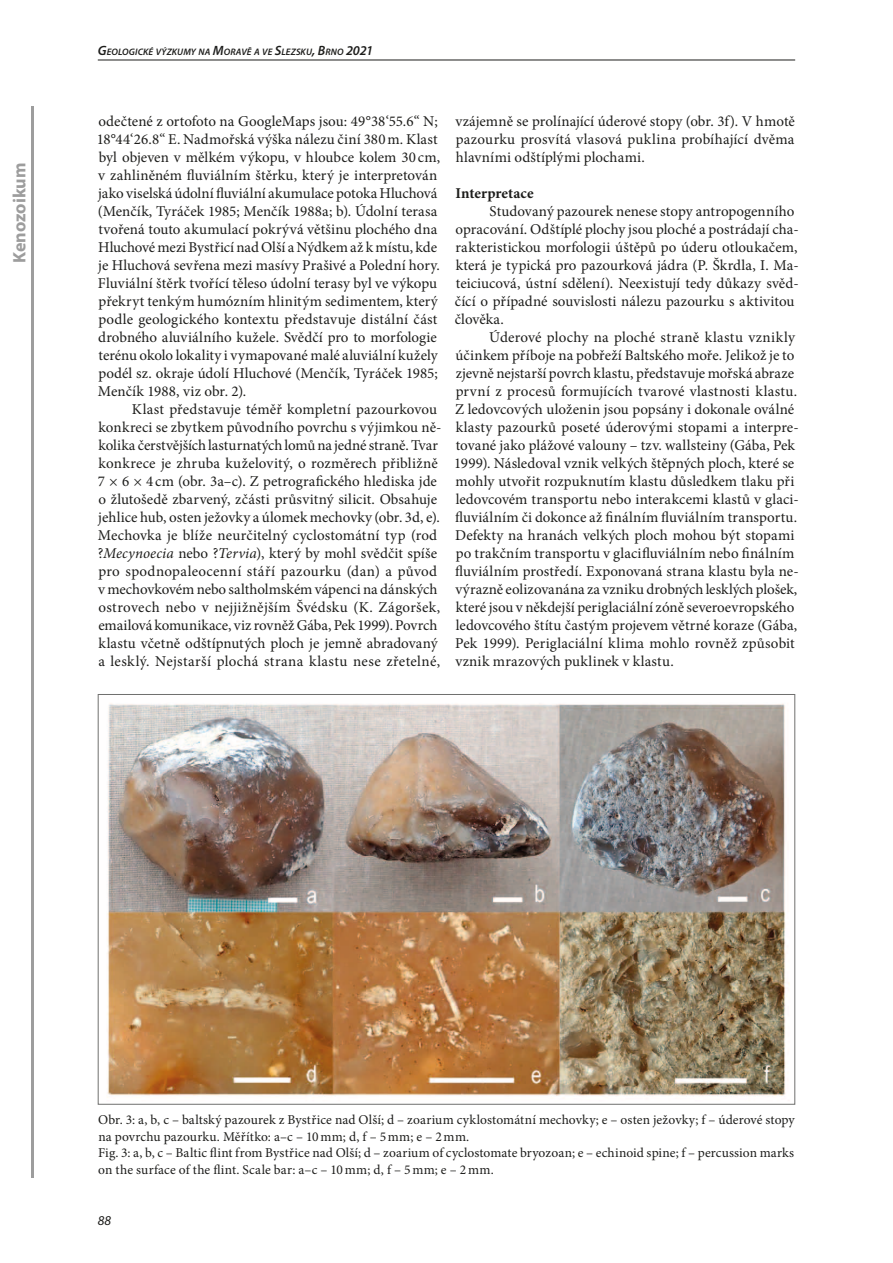
<style>
.page{position:relative;width:893px;height:1263px;background:#fff}
.page>*{position:absolute;margin:0;border:0;box-sizing:border-box;transform-origin:0 0}
.t1{font:700 18px "Myriad Pro";color:#9d9d9d}
.t2{font:15px/18px "Minion Pro";letter-spacing:.005em;color:#1d1d1b}
.t3{font:700 15px "Minion Pro";letter-spacing:.005em;color:#1d1d1b}
.t4{font:13.5px/16.5px "Minion Pro";letter-spacing:.01em;color:#1d1d1b}
.t5{font:italic 13.5px "Myriad Pro";color:#1d1d1b}
.t6{font:italic 600 9.45px "Myriad Pro";letter-spacing:.01em;color:#1d1d1b}
.s1{font-size:13.5px}
.s2{font-style:italic}
</style>
<div class="page">
<hr style="left:31px;top:106px;width:3px;height:1072px;background:#9d9d9d">
<hr style="left:98px;top:60px;width:697px;height:1px;background:#1d1d1b">
<img style="left:107px;top:703px;width:683px;height:395px">
<p class="t1" style="left:8px;top:263px;width:102px;rotate:-90deg">Kenozoikum</p>
<p class="t6" style="left:98px;top:46px;width:277px"><span class="s1">G</span>EOLOGICKÉ VÝZKUMY NA <span class="s1">M</span>ORAVĚ A VE <span class="s1">S</span>LEZSKU<span class="s1">, B</span>RNO <span class="s1">2021</span></p>
<p class="t2" style="left:97px;top:112px;width:345px">odečtené z ortofoto na GoogleMaps jsou: 49°38‘55.6“ N; 18°44‘26.8“ E. Nadmořská výška nálezu činí 380m. Klast byl objeven v mělkém výkopu, v hloubce kolem 30 cm, v zahliněném fluviálním štěrku, který je interpretován jako viselská údolní fluviální akumulace potoka Hluchová (Menčík, Tyráček 1985; Menčík 1988a; b). Údolní terasa tvořená touto akumulací pokrývá většinu plochého dna Hluchové mezi Bystřicí nad Olší a Nýdkem až k místu, kde je Hluchová sevřena mezi masívy Prašivé a Polední hory.<br>Fluviální štěrk tvořící těleso údolní terasy byl ve výkopu překryt tenkým humózním hlinitým sedimentem, který podle geologického kontextu představuje distální část drobného aluviálního kužele. Svědčí pro to morfologie terénu okolo lokality i vymapované malé aluviální kužely podél sz. okraje údolí Hluchové (Menčík, Tyráček 1985; Menčík 1988, viz obr. 2).</p>
<p class="t2" style="left:98px;top:400px;width:345px;text-indent:34px">Klast představuje téměř kompletní pazourkovou konkreci se zbytkem původního povrchu s výjimkou ně&shy;kolika čerstvějších lasturnatých lomů na jedné straně. Tvar konkrece je zhruba kuželovitý, o rozměrech přibližně 7 × 6 × 4 cm (obr. 3a–c). Z petrografického hlediska jde o žlutošedě zbarvený, zčásti průsvitný silicit. Obsahuje jehlice hub, osten ježovky a úlomek mechovky (obr. 3d, e).<br>Mechovka je blíže neurčitelný cyclostomátní typ (rod ?<span class="s2">Mecynoecia</span> nebo ?<span class="s2">Tervia</span>), který by mohl svědčit spíše pro spodnopaleocenní stáří pazourku (dan) a původ v mechovkovém nebo saltholmském vápenci na dánských ostrovech nebo v nejjižnějším Švédsku (K. Zágoršek, emailová komunikace, viz rovněž Gába, Pek 1999). Povrch klastu včetně odštípnutých ploch je jemně abradovaný a lesklý. Nejstarší plochá strana klastu nese zřetelné,</p>
<p class="t2" style="left:455px;top:112px;width:341px;text-align:justify">vzájemně se prolínající úderové stopy (obr. 3f). V hmotě pazourku prosvítá vlasová puklina probíhající dvěma hlavními odštíplými plochami.</p>
<p class="t3" style="left:455px;top:183px;width:80px">Interpretace</p>
<p class="t2" style="left:455px;top:202px;width:345px;text-indent:35px">Studovaný pazourek nenese stopy antropogenního opracování. Odštíplé plochy jsou ploché a postrádají cha&shy;rakteristickou morfologii úštěpů po úderu otloukačem, která je typická pro pazourková jádra (P. Škrdla, I. Ma&shy;teiciucová, ústní sdělení). Neexistují tedy důkazy svěd&shy;čící o případné souvislosti nálezu pazourku s aktivitou člověka.</p>
<p class="t2" style="left:454px;top:328px;width:346px;text-indent:35px">Úderové plochy na ploché straně klastu vznikly účinkem příboje na pobřeží Baltského moře. Jelikož je to zjevně nejstarší povrch klastu, představuje mořská abraze první z procesů formujících tvarové vlastnosti klastu.<br>Z ledovcových uloženin jsou popsány i dokonale oválné klasty pazourků poseté úderovými stopami a interpre&shy;tované jako plážové valouny – tzv. wallsteiny (Gába, Pek 1999). Následoval vznik velkých štěpných ploch, které se mohly utvořit rozpuknutím klastu důsledkem tlaku při ledovcovém transportu nebo interakcemi klastů v glaci&shy;fluviálním či dokonce až finálním fluviálním transportu.<br>Defekty na hranách velkých ploch mohou být stopami po trakčním transportu v glacifluviálním nebo finálním fluviálním prostředí. Exponovaná strana klastu byla ne&shy;výrazně eolizovanána za vzniku drobných lesklých plošek, které jsou v někdejší periglaciální zóně severoevropského ledovcového štítu častým projevem větrné koraze (Gába, Pek 1999). Periglaciální klima mohlo rovněž způsobit vznik mrazových puklinek v klastu.</p>
<p class="t4" style="left:98px;top:1112px;width:698px">Obr. 3: a, b, c – baltský pazourek z Bystřice nad Olší; d – zoarium cyklostomátní mechovky; e – osten ježovky; f – úderové stopy na povrchu pazourku. Měřítko: a–c – 10mm; d, f – 5mm; e – 2mm.<br>Fig. 3: a, b, c – Baltic flint from Bystřice nad Olší; d – zoarium of cyclostomate bryozoan; e – echinoid spine; f – percussion marks on the surface of the flint. Scale bar: a–c – 10mm; d, f – 5mm; e – 2mm.</p>
<p class="t5" style="left:98px;top:1212px;width:15px">88</p>
</div>
